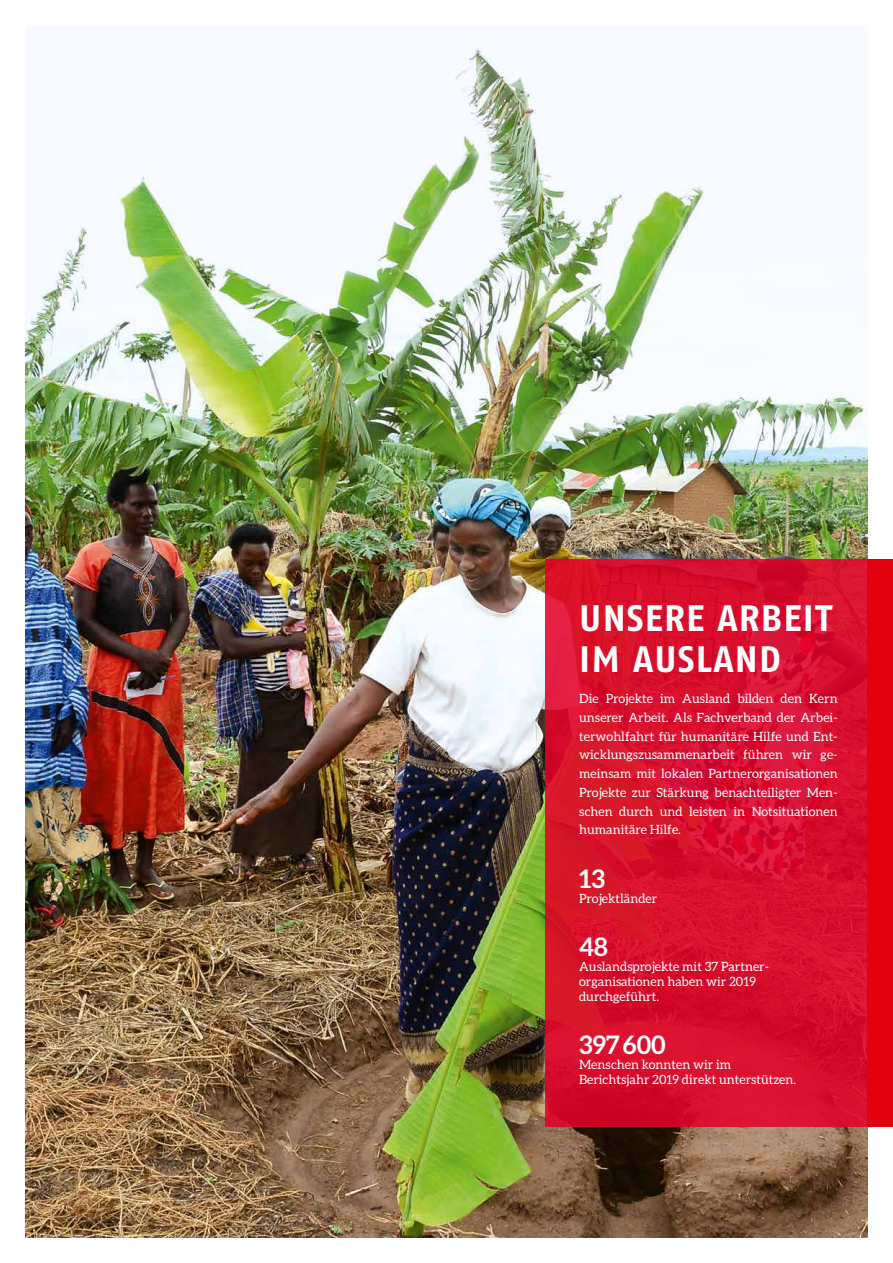
<style>
.page{position:relative;width:893px;height:1263px;background:#fff}
.page>*{position:absolute;margin:0;border:0;box-sizing:border-box;transform-origin:0 0}
.t1{font:700 36.75px/40.5px "Fago OT";letter-spacing:.03em;color:#fff}
.t2{font:700 25.5px "Aleo";color:#fff}
.t3{font:12.75px/18.8px "Aleo";color:#fff}
</style>
<div class="page">
<img style="left:26px;top:46px;width:841px;height:1191px">
<svg style="left:545px;top:559px;width:322px;height:568px;background:#d70f2d"></svg>
<div style="left:867px;top:559px;width:26px;height:568px;background:#e3000f"></div>
<h1 class="t1" style="left:579px;top:598px;width:254px">UNSERE ARBEIT<br>IM AUSLAND</h1>
<p class="t3" style="left:579px;top:689px;width:260px;text-align:justify">Die Projekte im Ausland bilden den Kern unserer Arbeit. Als Fachverband der Arbei&shy;terwohlfahrt für humanitäre Hilfe und Ent&shy;wicklungszusammenarbeit führen wir ge&shy;meinsam mit lokalen Partnerorganisationen Projekte zur Stärkung benachteiligter Men&shy;schen durch und leisten in Notsituationen humanitäre Hilfe.</p>
<h2 class="t2" style="left:579px;top:864px;width:27px">13</h2>
<p class="t3" style="left:579px;top:888px;width:80px">Projektländer</p>
<h2 class="t2" style="left:579px;top:932px;width:30px">48</h2>
<p class="t3" style="left:579px;top:959px;width:190px;line-height:15px">Auslandsprojekte mit 37 Partner&shy;organisationen haben wir 2019 durchgeführt.</p>
<h2 class="t2" style="left:579px;top:1030px;width:88px">397600</h2>
<p class="t3" style="left:579px;top:1057px;width:219px;line-height:15px">Menschen konnten wir im<br>Berichtsjahr 2019 direkt unterstützen.</p>
</div>
